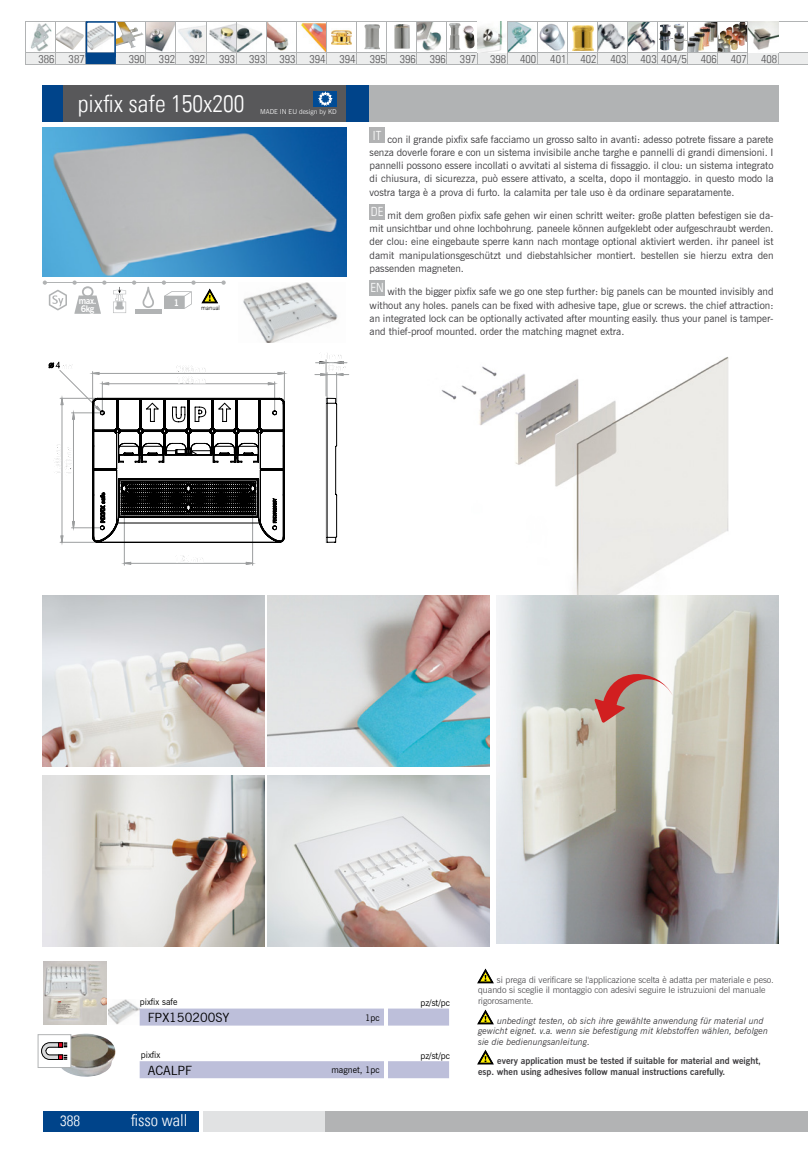
<style>
.page{position:relative;width:808px;height:1149px;background:#fff}
.page>*{position:absolute;margin:0;border:0;box-sizing:border-box;transform-origin:0 0}
.t1{font:300 condensed 24px "Univers LT";color:#fff}
.t2{font:300 condensed 16.5px "Univers LT";color:#fff}
.t3{font:300 condensed 15px "Univers LT";color:#fff}
.t4{font:12.75px "News Gothic BT";color:#000}
.t5{font:300 condensed 11.25px "Univers LT";color:#58585a;scale:1.07 1}
.t6{font:10.2px/13.2px "News Gothic BT";color:#3e3d40;text-align:justify}
.t7{font:italic 9px/10.5px "News Gothic BT";color:#3e3d40}
.t8{font:300 9px/10.5px "News Gothic BT";color:#3e3d40}
.t9{font:700 9px/10.5px "News Gothic BT";color:#3e3d40}
.t10{font:9px "News Gothic BT";color:#000}
.t11{font:700 9px "News Gothic BT";letter-spacing:-.05em;color:#fff}
.t12{font:300 6.75px "News Gothic BT";color:#fff}
.t13{font:300 6.6px "Rotis Sans Serif";color:#000}
</style>
<div class="page">
<hr style="left:25px;top:64px;width:31px;height:1px;background:#b1b3b4">
<hr style="left:56px;top:64px;width:30px;height:1px;background:#b1b3b4">
<hr style="left:86px;top:64px;width:30px;height:1px;background:#b1b3b4">
<hr style="left:116px;top:64px;width:30px;height:1px;background:#b1b3b4">
<hr style="left:146px;top:64px;width:30px;height:1px;background:#b1b3b4">
<hr style="left:176px;top:64px;width:30px;height:1px;background:#b1b3b4">
<hr style="left:206px;top:64px;width:30px;height:1px;background:#b1b3b4">
<hr style="left:236px;top:64px;width:30px;height:1px;background:#b1b3b4">
<hr style="left:266px;top:64px;width:30px;height:1px;background:#b1b3b4">
<hr style="left:296px;top:64px;width:30px;height:1px;background:#b1b3b4">
<hr style="left:326px;top:64px;width:31px;height:1px;background:#b1b3b4">
<hr style="left:357px;top:64px;width:30px;height:1px;background:#b1b3b4">
<hr style="left:387px;top:64px;width:30px;height:1px;background:#b1b3b4">
<hr style="left:417px;top:64px;width:30px;height:1px;background:#b1b3b4">
<hr style="left:447px;top:64px;width:30px;height:1px;background:#b1b3b4">
<hr style="left:477px;top:64px;width:30px;height:1px;background:#b1b3b4">
<hr style="left:507px;top:64px;width:30px;height:1px;background:#b1b3b4">
<hr style="left:537px;top:64px;width:30px;height:1px;background:#b1b3b4">
<hr style="left:567px;top:64px;width:30px;height:1px;background:#b1b3b4">
<hr style="left:597px;top:64px;width:30px;height:1px;background:#b1b3b4">
<hr style="left:627px;top:64px;width:31px;height:1px;background:#b1b3b4">
<hr style="left:658px;top:64px;width:30px;height:1px;background:#b1b3b4">
<hr style="left:688px;top:64px;width:30px;height:1px;background:#b1b3b4">
<hr style="left:718px;top:64px;width:30px;height:1px;background:#b1b3b4">
<hr style="left:748px;top:64px;width:30px;height:1px;background:#b1b3b4">
<hr style="left:778px;top:64px;width:30px;height:1px;background:#b1b3b4">
<div style="left:325px;top:1110px;width:483px;height:20px;background:#b2b3b4"></div>
<div style="left:203px;top:1110px;width:122px;height:20px;background:#e1e2e3"></div>
<div style="left:43px;top:1110px;width:156px;height:20px;background:#00448a"></div>
<img style="left:441px;top:357px;width:288px;height:255px">
<img style="left:43px;top:128px;width:304px;height:148px">
<img style="left:243px;top:282px;width:95px;height:60px">
<img style="left:43px;top:961px;width:64px;height:63px">
<img style="left:43px;top:595px;width:221px;height:171px">
<img style="left:43px;top:775px;width:221px;height:171px">
<img style="left:268px;top:595px;width:221px;height:171px">
<img style="left:268px;top:775px;width:221px;height:171px">
<hr style="left:45px;top:282px;width:179px;height:1px;background:#b1b3b4">
<svg style="left:191px;top:280px;width:5px;height:5px"></svg>
<svg style="left:132px;top:280px;width:4px;height:5px"></svg>
<svg style="left:162px;top:280px;width:4px;height:5px"></svg>
<svg style="left:164px;top:291px;width:28px;height:18px"></svg>
<svg style="left:43px;top:280px;width:63px;height:34px"></svg>
<svg style="left:113px;top:287px;width:13px;height:26px"></svg>
<svg style="left:142px;top:286px;width:12px;height:22px"></svg>
<hr style="left:135px;top:310px;width:27px;height:4px;background:#b1b3b4">
<svg style="left:202px;top:280px;width:24px;height:23px"></svg>
<hr style="left:60px;top:542px;width:36px;height:1px;background:#9c9e9f">
<hr style="left:124px;top:491px;width:1px;height:74px;background:#9c9e9f">
<hr style="left:252px;top:491px;width:1px;height:74px;background:#9c9e9f">
<svg style="left:124px;top:555px;width:128px;height:9px"></svg>
<svg style="left:49px;top:362px;width:236px;height:180px"></svg>
<svg style="left:315px;top:353px;width:34px;height:190px"></svg>
<hr style="left:326px;top:360px;width:1px;height:36px;background:#9c9e9f">
<img style="left:108px;top:999px;width:31px;height:25px">
<img style="left:54px;top:1033px;width:62px;height:44px">
<div style="left:369px;top:85px;width:409px;height:36px;background:#b1b3b4"></div>
<div style="left:43px;top:85px;width:21px;height:36px;background:#00448a"></div>
<div style="left:64px;top:85px;width:283px;height:36px;background:#58585a"></div>
<div style="left:347px;top:85px;width:22px;height:36px;background:#00448a"></div>
<div style="left:370px;top:128px;width:15px;height:15px;background:#b2b3b4"></div>
<div style="left:370px;top:204px;width:15px;height:15px;background:#b2b3b4"></div>
<div style="left:370px;top:280px;width:15px;height:15px;background:#b1b3b4"></div>
<svg style="left:478px;top:969px;width:15px;height:13px"></svg>
<svg style="left:478px;top:1010px;width:15px;height:13px"></svg>
<svg style="left:478px;top:1050px;width:15px;height:13px"></svg>
<div style="left:140px;top:1061px;width:309px;height:16px;background:#bdbfda"></div>
<hr style="left:384px;top:1060px;width:3px;height:17px;background:#fff">
<div style="left:140px;top:1008px;width:309px;height:17px;background:#bdbfda"></div>
<hr style="left:384px;top:1008px;width:3px;height:17px;background:#fff">
<div style="left:314px;top:91px;width:23px;height:15px;background:#004b95"></div>
<svg style="left:319px;top:92px;width:12px;height:13px"></svg>
<img style="left:25px;top:21px;width:783px;height:43px">
<div style="left:38px;top:1034px;width:33px;height:33px;background:#fff"></div>
<div style="left:38px;top:1034px;width:33px;height:33px;border:1px solid #b1b3b4"></div>
<svg style="left:41px;top:1042px;width:26px;height:17px"></svg>
<img style="left:496px;top:595px;width:282px;height:348px">
<svg style="left:594px;top:664px;width:79px;height:58px"></svg>
<p class="t5" style="left:39px;top:52px;width:692px">386 387 388 390 392 392 393 393 393 394 394 395 396 396 397 398 400 401 402 403 403 404/5 406 407 408</p>
<h1 class="t1" style="left:78px;top:89px;width:168px">pixfix safe 150x200</h1>
<p class="t12" style="left:260px;top:107px;width:78px">MADE IN EU design by KD</p>
<p class="t11" style="left:79px;top:295px;width:19px">max.</p>
<p class="t11" style="left:174px;top:297px;width:7px">1</p>
<p class="t11" style="left:81px;top:303px;width:15px">6kg</p>
<p class="t13" style="left:201px;top:303px;width:20px">manual</p>
<p class="t6" style="left:370px;top:132px;width:405px;text-indent:3px"><sup>it</sup> con il grande pixfix safe facciamo un grosso salto in avanti: adesso potrete fissare a parete senza doverle forare e con un sistema invisibile anche targhe e pannelli di grandi dimensioni. I pannelli possono essere incollati o avvitati al sistema di fissaggio. il clou: un sistema integrato di chiusura, di sicurezza, può essere attivato, a scelta, dopo il montaggio. in questo modo la vostra targa è a prova di furto. la calamita per tale uso è da ordinare separatamente.</p>
<p class="t6" style="left:370px;top:209px;width:405px"><sup>de</sup> mit dem großen pixfix safe gehen wir einen schritt weiter: große platten befestigen sie da&shy;mit unsichtbar und ohne lochbohrung. paneele können aufgeklebt oder aufgeschraubt werden. der clou: eine eingebaute sperre kann nach montage optional aktiviert werden. ihr paneel ist damit manipulationsgeschützt und diebstahlsicher montiert. bestellen sie hierzu extra den passenden magneten.</p>
<p class="t6" style="left:370px;top:285px;width:405px"><sup>en</sup> with the bigger pixfix safe we go one step further: big panels can be mounted invisibly and without any holes. panels can be fixed with adhesive tape, glue or screws. the chief attraction: an integrated lock can be optionally activated after mounting easily. thus your panel is tamper&shy;and thief-proof mounted. order the matching magnet extra.</p>
<p class="t10" style="left:140px;top:996px;width:39px">pixfix safe</p>
<p class="t4" style="left:148px;top:1009px;width:83px">FPX150200SY</p>
<p class="t10" style="left:365px;top:1011px;width:16px">1pc</p>
<p class="t10" style="left:420px;top:997px;width:31px">pz/st/pc</p>
<p class="t10" style="left:141px;top:1048px;width:21px">pixfix</p>
<p class="t10" style="left:420px;top:1049px;width:31px">pz/st/pc</p>
<p class="t4" style="left:148px;top:1061px;width:46px">ACALPF</p>
<p class="t10" style="left:331px;top:1064px;width:50px">magnet, 1pc</p>
<h3 class="t3" style="left:60px;top:1111px;width:21px">388</h3>
<h2 class="t2" style="left:131px;top:1110px;width:58px">fisso wall</h2>
<p class="t8" style="left:478px;top:974px;width:297px;text-indent:19px">si prega di verificare se l'applicazione scelta è adatta per materiale e peso. quando si sceglie il montaggio con adesivi seguire le istruzuioni del manuale rigorosamente.</p>
<p class="t7" style="left:478px;top:1014px;width:291px;text-indent:19px">unbedingt testen, ob sich ihre gewählte anwendung für material und gewicht eignet. v.a. wenn sie befestigung mit klebstoffen wählen, befolgen sie die bedienungsanleitung.</p>
<p class="t9" style="left:478px;top:1055px;width:284px;text-indent:19px">every application must be tested if suitable for material and weight, esp. when using adhesives follow manual instructions carefully.</p>
</div>
